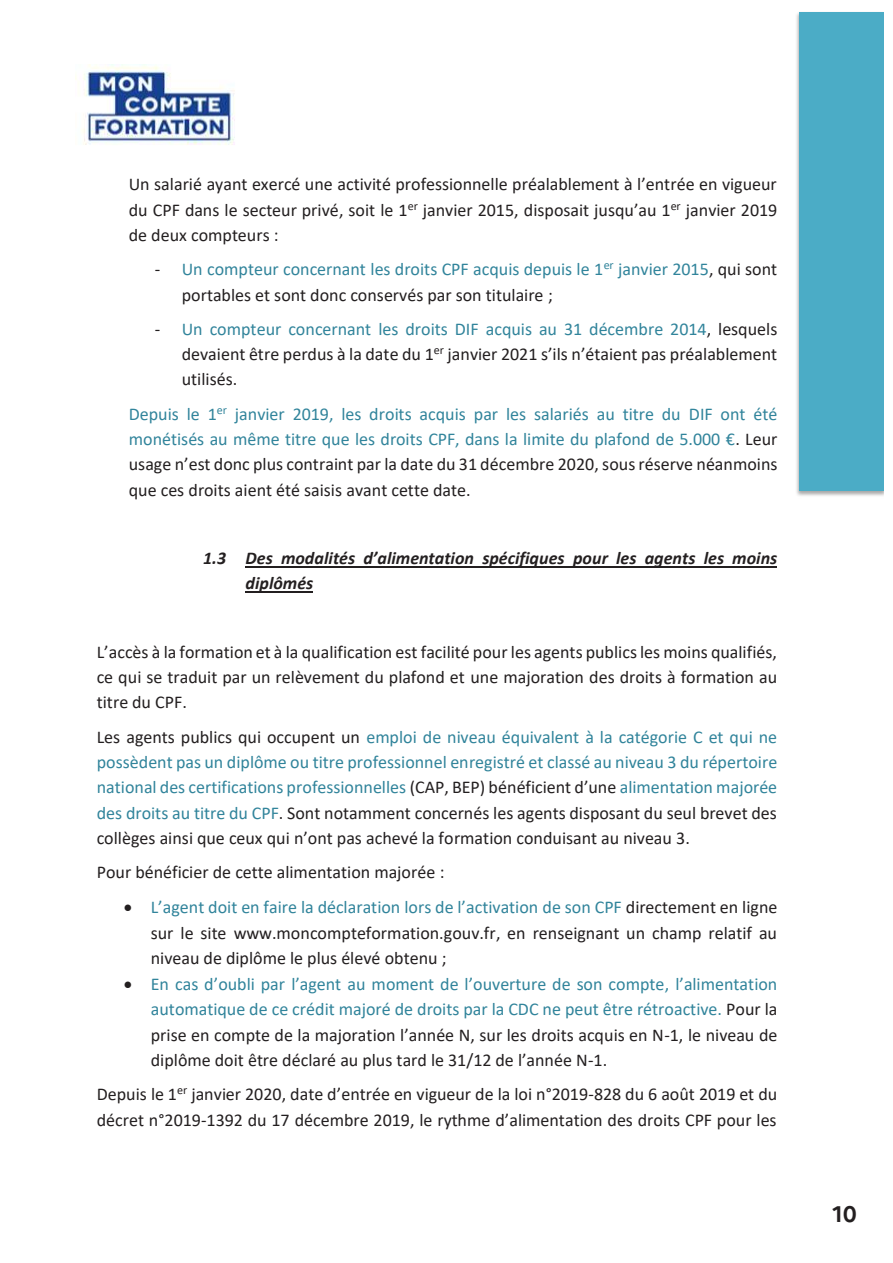
<style>
.page{position:relative;width:893px;height:1263px;background:#fff}
.page>*{position:absolute;margin:0;border:0;box-sizing:border-box;transform-origin:0 0}
.t1{font:700 22.5px "Marianne";color:#231f20}
.t2{font:18px/25.3px "Calibri";color:#31849b;text-align:justify}
.t3{font:18px/25.3px "Calibri";color:#231f20;text-align:justify}
.t4{font:italic 700 18px/25.3px "Calibri";color:#231f20}
.s1{color:#231f20}
.s2{color:#31849b}
</style>
<div class="page">
<img style="left:75px;top:65px;width:160px;height:80px">
<hr style="left:246px;top:566px;width:531px;height:1px;background:#231f20">
<hr style="left:246px;top:591px;width:67px;height:2px;background:#231f20">
<img style="left:796px;top:13px;width:87px;height:483px">
<div style="left:799px;top:12px;width:84px;height:479px;background:#4bacc6"></div>
<p class="t3" style="left:129px;top:171px;width:650px">Un salarié ayant exercé une activité professionnelle préalablement à l’entrée en vigueur du CPF dans le secteur privé, soit le 1<sup>er</sup> janvier 2015, disposait jusqu’au 1<sup>er</sup> janvier 2019 de deux compteurs :</p>
<p class="t2" style="left:182px;top:256px;width:597px;text-indent:-27px"><span class="s1">-</span> Un compteur concernant les droits CPF acquis depuis le 1<sup>er</sup> janvier 2015<span class="s1">, qui sont portables et sont donc conservés par son titulaire ;</span></p>
<p class="t3" style="left:182px;top:316px;width:597px;text-indent:-27px">- <span class="s2">Un compteur concernant les droits DIF acquis au 31 décembre 2014</span>, lesquels devaient être perdus à la date du 1<sup>er</sup> janvier 2021 s’ils n’étaient pas préalablement utilisés.</p>
<p class="t2" style="left:129px;top:401px;width:650px">Depuis le 1<sup>er</sup> janvier 2019, les droits acquis par les salariés au titre du DIF ont été monétisés au même titre que les droits CPF, dans la limite du plafond de 5.000 €<span class="s1">. Leur usage n’est donc plus contraint par la date du 31 décembre 2020, sous réserve néanmoins que ces droits aient été saisis avant cette date.</span></p>
<p class="t4" style="left:246px;top:545px;width:533px;text-indent:-42px">1.3 Des modalités d’alimentation spécifiques pour les agents les moins diplômés</p>
<p class="t3" style="left:97px;top:639px;width:682px">L’accès à la formation et à la qualification est facilité pour les agents publics les moins qualifiés, ce qui se traduit par un relèvement du plafond et une majoration des droits à formation au titre du CPF.</p>
<p class="t2" style="left:97px;top:724px;width:682px"><span class="s1">Les agents publics qui occupent un</span> emploi de niveau équivalent à la catégorie C et qui ne possèdent pas un diplôme ou titre professionnel enregistré et classé au niveau 3 du répertoire national des certifications professionnelles <span class="s1">(CAP, BEP) bénéficient d’une</span> alimentation majorée des droits au titre du CPF<span class="s1">. Sont notamment concernés les agents disposant du seul brevet des collèges ainsi que ceux qui n’ont pas achevé la formation conduisant au niveau 3.</span></p>
<p class="t3" style="left:97px;top:859px;width:349px">Pour bénéficier de cette alimentation majorée :</p>
<p class="t3" style="left:151px;top:894px;width:628px;text-indent:-27px">• <span class="s2">L’agent doit en faire la déclaration lors de l’activation de son CPF</span> directement en ligne sur le site www.moncompteformation.gouv.fr, en renseignant un champ relatif au niveau de diplôme le plus élevé obtenu ;</p>
<p class="t2" style="left:151px;top:971px;width:628px;text-indent:-27px"><span class="s1">•</span> En cas d’oubli par l’agent au moment de l’ouverture de son compte, l’alimentation automatique de ce crédit majoré de droits par la CDC ne peut être rétroactive. <span class="s1">Pour la prise en compte de la majoration l’année N, sur les droits acquis en N-1, le niveau de diplôme doit être déclaré au plus tard le 31/12 de l’année N-1.</span></p>
<p class="t3" style="left:97px;top:1081px;width:682px">Depuis le 1<sup>er</sup> janvier 2020, date d’entrée en vigueur de la loi n°2019-828 du 6 août 2019 et du décret n°2019-1392 du 17 décembre 2019, le rythme d’alimentation des droits CPF pour les</p>
<p class="t1" style="left:833px;top:1200px;width:25px">10</p>
</div>
